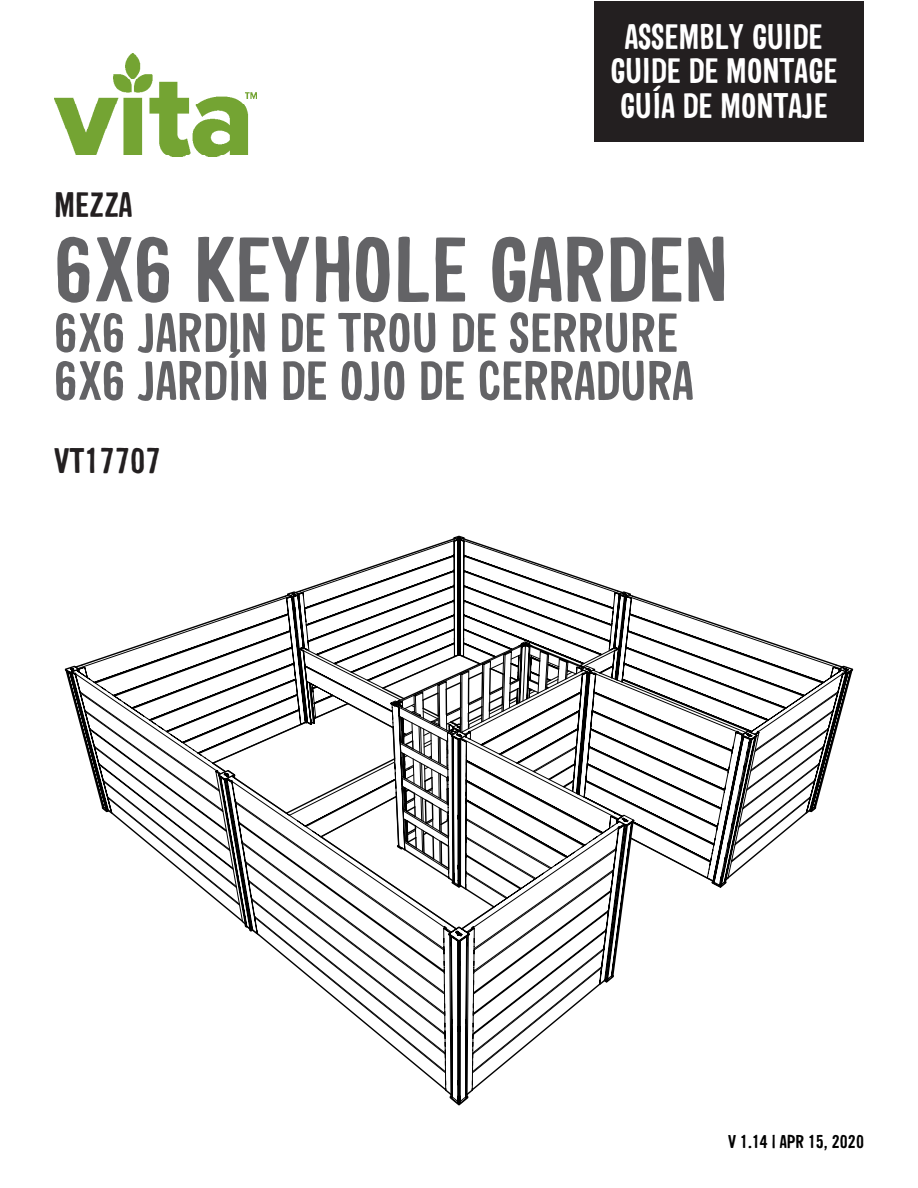
<style>
.page{position:relative;width:918px;height:1188px;background:#fff}
.page>*{position:absolute;margin:0;border:0;box-sizing:border-box;transform-origin:0 0}
.Jumbo_Heading{font:700 90px "Sini";color:#636366}
.Jumbo_Heading-2{font:700 54px "Sini";color:#636366}
.Large_Heading{font:700 34.5px "Sini";color:#fff}
.Large_Heading-2{font:700 34.5px "Sini";color:#231f20}
.Large_Heading-3{font:700 18px "Sini";color:#000}
</style>
<div class="page">
<div style="left:594px;top:1px;width:270px;height:141px;background:#231f20"></div>
<img style="left:54px;top:97px;width:40px;height:58px">
<svg style="left:143px;top:74px;width:65px;height:83px"></svg>
<svg style="left:208px;top:92px;width:49px;height:65px"></svg>
<svg style="left:64px;top:535px;width:790px;height:571px"></svg>
<p class="Large_Heading-2" style="left:54px;top:183px;width:80px">MEZZA</p>
<p class="Large_Heading" style="left:625px;top:15px;width:199px">ASSEMBLY GUIDE</p>
<p class="Large_Heading" style="left:610px;top:49px;width:229px">GUIDE DE MONTAGE</p>
<p class="Large_Heading" style="left:619px;top:84px;width:210px">GUÍA DE MONTAJE</p>
<p class="Jumbo_Heading" style="left:54px;top:213px;width:676px">6X6 KEYHOLE GARDEN</p>
<p class="Jumbo_Heading-2" style="left:54px;top:299px;width:626px">6X6 JARDIN DE TROU DE SERRURE</p>
<p class="Jumbo_Heading-2" style="left:54px;top:347px;width:641px">6X6 JARDÍN DE OJO DE CERRADURA</p>
<p class="Large_Heading-2" style="left:54px;top:439px;width:108px">VT17707</p>
<p class="Large_Heading-3" style="left:728px;top:1130px;width:137px">V 1.14 | APR 15, 2020</p>
</div>
